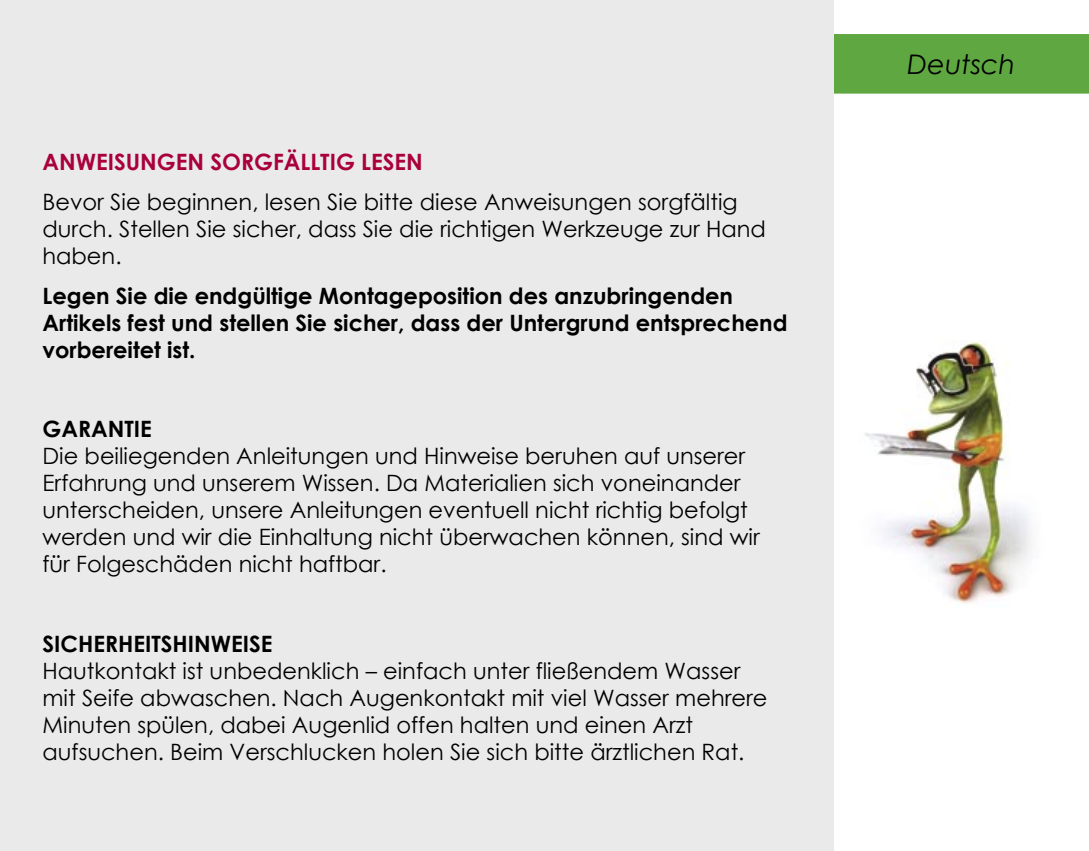
<style>
.page{position:relative;width:1089px;height:851px;background:#fff}
.page>*{position:absolute;margin:0;border:0;box-sizing:border-box;transform-origin:0 0}
.t1{font:italic 27px "Century Gothic";color:#000}
.t2{font:22.5px/27px "Century Gothic";color:#000}
.t3{font:700 22.5px/27px "Century Gothic";color:#000}
.t4{font:700 22.5px "Century Gothic";color:#a9003c}
.s1{font-weight:700}
</style>
<div class="page">
<div style="left:833px;top:34px;width:256px;height:60px;background:#5fa841"></div>
<div style="left:0;top:0;width:833px;height:850px;background:#eaeaea"></div>
<img style="left:865px;top:341px;width:166px;height:263px">
<p class="t4" style="left:43px;top:145px;width:382px">ANWEISUNGEN SORGFÄLLTIG LESEN</p>
<p class="t2" style="left:43px;top:188px;width:725px">Bevor Sie beginnen, lesen Sie bitte diese Anweisungen sorgfältig durch. Stellen Sie sicher, dass Sie die richtigen Werkzeuge zur Hand haben.</p>
<p class="t3" style="left:43px;top:281px;width:746px">Legen Sie die endgültige Montageposition des anzubringenden<br>Artikels fest und stellen Sie sicher, dass der Untergrund entsprechend vorbereitet ist.</p>
<p class="t2" style="left:43px;top:415px;width:718px"><span class="s1">GARANTIE<br></span>Die beiliegenden Anleitungen und Hinweise beruhen auf unserer Erfahrung und unserem Wissen. Da Materialien sich voneinander unterscheiden, unsere Anleitungen eventuell nicht richtig befolgt werden und wir die Einhaltung nicht überwachen können, sind wir für Folgeschäden nicht haftbar.</p>
<p class="t2" style="left:43px;top:630px;width:726px"><span class="s1">SICHERHEITSHINWEISE<br></span>Hautkontakt ist unbedenklich – einfach unter fließendem Wasser mit Seife abwaschen. Nach Augenkontakt mit viel Wasser mehrere Minuten spülen, dabei Augenlid offen halten und einen Arzt aufsuchen. Beim Verschlucken holen Sie sich bitte ärztlichen Rat.</p>
<p class="t1" style="left:907px;top:45px;width:109px">Deutsch</p>
</div>
